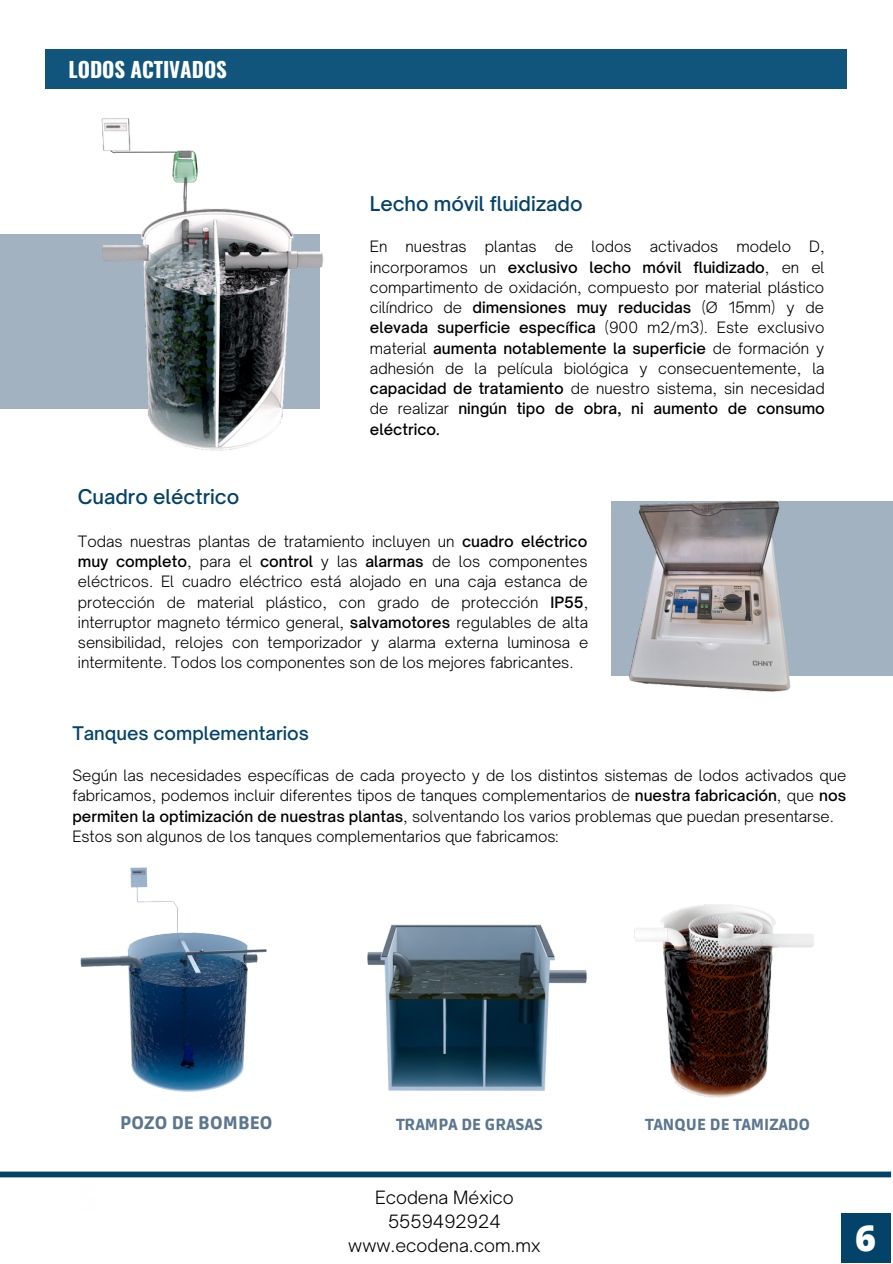
<style>
.page{position:relative;width:893px;height:1264px;background:#fff}
.page>*{position:absolute;margin:0;border:0;box-sizing:border-box;transform-origin:0 0}
.t1{font:800 35.85px "Open Sans";color:#fefefe}
.t2{font:700 21px "Oswald";letter-spacing:-.005em;color:#fefefe}
.t3{font:500 19.5px "Open Sauce One";color:#044369}
.t4{font:500 18px "Open Sauce One";color:#044369}
.t5{font:900 18px "Ruda";letter-spacing:.005em;color:#5b768f}
.t6{font:300 17.55px/24px "Open Sauce One";color:#000;text-align:center}
.t7{font:900 15.9px "Ruda";letter-spacing:.005em;color:#5b768f}
.t8{font:300 15px/20.2px "Open Sauce One";color:#000;text-align:justify}
.s1{font-weight:500}
</style>
<div class="page">
<div style="left:0;top:1171px;width:891px;height:6px;background:#044369"></div>
<div style="left:840px;top:1212px;width:50px;height:50px;background:#044369"></div>
<div style="left:0;top:234px;width:320px;height:175px;background:#a3b2c0"></div>
<img style="left:101px;top:118px;width:223px;height:333px">
<div style="left:46px;top:49px;width:800px;height:40px;background:#11557d"></div>
<div style="left:611px;top:502px;width:281px;height:174px;background:#a3b2c0"></div>
<img style="left:611px;top:500px;width:192px;height:192px">
<img style="left:668px;top:904px;width:146px;height:194px">
<img style="left:367px;top:914px;width:301px;height:177px">
<img style="left:80px;top:867px;width:187px;height:225px">
<h2 class="t2" style="left:69px;top:53px;width:160px">LODOS ACTIVADOS</h2>
<h3 class="t3" style="left:370px;top:191px;width:214px">Lecho móvil fluidizado</h3>
<p class="t8" style="left:370px;top:237px;width:456px">En nuestras plantas de lodos activados modelo D, incorporamos un <span class="s1">exclusivo lecho móvil fluidizado</span>, en el compartimento de oxidación, compuesto por material plástico cilíndrico de <span class="s1">dimensiones muy reducidas</span> (Ø 15mm) y de <span class="s1">elevada superficie específica</span> (900 m2/m3). Este exclusivo material <span class="s1">aumenta notablemente la superficie</span> de formación y adhesión de la película biológica y consecuentemente, la <span class="s1">capacidad de tratamiento</span> de nuestro sistema, sin necesidad de realizar <span class="s1">ningún tipo de obra, ni aumento de consumo eléctrico.</span></p>
<h3 class="t3" style="left:78px;top:484px;width:163px">Cuadro eléctrico</h3>
<p class="t8" style="left:78px;top:531px;width:512px">Todas nuestras plantas de tratamiento incluyen un <span class="s1">cuadro eléctrico muy completo</span>, para el <span class="s1">control</span> y las <span class="s1">alarmas</span> de los componentes eléctricos. El cuadro eléctrico está alojado en una caja estanca de protección de material plástico, con grado de protección <span class="s1">IP55</span>, interruptor magneto térmico general, <span class="s1">salvamotores</span> regulables de alta sensibilidad, relojes con temporizador y alarma externa luminosa e intermitente. Todos los componentes son de los mejores fabricantes.</p>
<p class="t4" style="left:72px;top:721px;width:238px">Tanques complementarios</p>
<p class="t8" style="left:72px;top:765px;width:775px;text-align:left">Según las necesidades específicas de cada proyecto y de los distintos sistemas de lodos activados que fabricamos, podemos incluir diferentes tipos de tanques complementarios de <span class="s1">nuestra fabricación</span>, que <span class="s1">nos permiten la optimización de nuestras plantas</span>, solventando los varios problemas que puedan presentarse.<br>Estos son algunos de los tanques complementarios que fabricamos:</p>
<p class="t5" style="left:120px;top:1112px;width:154px">POZO DE BOMBEO</p>
<p class="t7" style="left:396px;top:1115px;width:148px">TRAMPA DE GRASAS</p>
<p class="t7" style="left:645px;top:1115px;width:166px">TANQUE DE TAMIZADO</p>
<p class="t6" style="left:348px;top:1185px;width:194px">Ecodena México<br>5559492924 www.ecodena.com.mx</p>
<h1 class="t1" style="left:855px;top:1212px;width:22px">6</h1>
</div>
